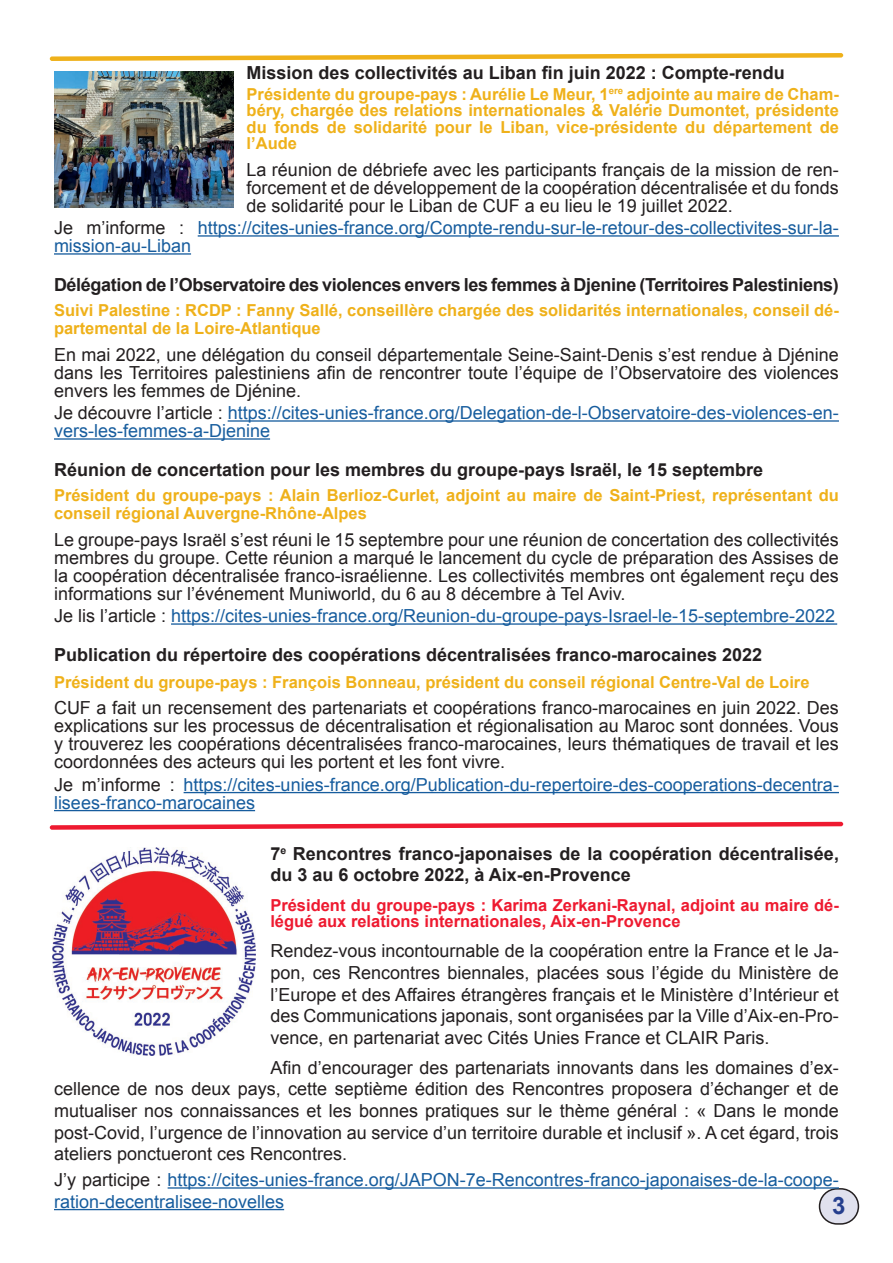
<style>
.page{position:relative;width:893px;height:1263px;background:#fff}
.page>*{position:absolute;margin:0;border:0;box-sizing:border-box;transform-origin:0 0}
.t1{font:700 24px "Arial";color:#253f8e}
.t2{font:18px/18px "Arial";color:#231f20;text-align:justify}
.t3{font:18px/18px "Arial";color:#175d9e}
.t4{font:700 18px/21px "Arial";color:#231f20}
.t5{font:700 18px "Arial";letter-spacing:-.02em;color:#231f20}
.t6{font:700 16.5px/16.5px "Arial";color:#efb11a}
.t7{font:700 16.5px/16.5px "Arial";color:#ee1a30}
.s1{color:#231f20}
.s2{font-weight:700;color:#231f20}
</style>
<div class="page">
<div style="left:819px;top:1189px;width:39px;height:35px;background:#e0e1ee;border-radius:18px"></div>
<div style="left:819px;top:1188px;width:40px;height:37px;border:2px solid #231f20;border-radius:18px"></div>
<svg style="left:50px;top:822px;width:793px;height:8px"></svg>
<img style="left:54px;top:71px;width:180px;height:136px">
<hr style="left:198px;top:235px;width:641px;height:2px;background:#175d9e">
<hr style="left:54px;top:253px;width:137px;height:2px;background:#175d9e">
<hr style="left:228px;top:420px;width:611px;height:2px;background:#175d9e">
<hr style="left:54px;top:438px;width:216px;height:2px;background:#175d9e">
<hr style="left:171px;top:623px;width:666px;height:2px;background:#175d9e">
<hr style="left:184px;top:792px;width:655px;height:1px;background:#175d9e">
<hr style="left:54px;top:810px;width:201px;height:1px;background:#175d9e">
<hr style="left:168px;top:1187px;width:671px;height:1px;background:#175d9e">
<hr style="left:54px;top:1209px;width:230px;height:1px;background:#175d9e">
<img style="left:52px;top:847px;width:204px;height:209px">
<svg style="left:50px;top:53px;width:793px;height:8px"></svg>
<p class="t4" style="left:247px;top:63px;width:540px">Mission des collectivités au Liban fin juin 2022 : Compte-rendu</p>
<p class="t6" style="left:247px;top:86px;width:594px;text-align:justify">Présidente du groupe-pays : Aurélie Le Meur, 1<sup>ere</sup> adjointe au maire de Cham&shy;béry, chargée des relations internationales &amp; Valérie Dumontet, présidente du fonds de solidarité pour le Liban, vice-présidente du département de l’Aude</p>
<p class="t2" style="left:247px;top:161px;width:594px">La réunion de débriefe avec les participants français de la mission de ren&shy;forcement et de développement de la coopération décentralisée et du fonds de solidarité pour le Liban de CUF a eu lieu le 19 juillet 2022.</p>
<p class="t3" style="left:54px;top:219px;width:786px"><span class="s1">Je m’informe :</span> https://cites-unies-france.org/Compte-rendu-sur-le-retour-des-collectivites-sur-la&shy;mission-au-Liban</p>
<p class="t5" style="left:54px;top:273px;width:786px">Délégation de l’Observatoire des violences envers les femmes à Djenine (Territoires Palestiniens)</p>
<p class="t6" style="left:54px;top:302px;width:786px;line-height:18px">Suivi Palestine : RCDP : Fanny Sallé, conseillère chargée des solidarités internationales, conseil dé&shy;partemental de la Loire-Atlantique</p>
<p class="t2" style="left:54px;top:346px;width:786px">En mai 2022, une délégation du conseil départementale Seine-Saint-Denis s’est rendue à Djénine dans les Territoires palestiniens afin de rencontrer toute l’équipe de l’Observatoire des violences envers les femmes de Djénine.</p>
<p class="t3" style="left:54px;top:404px;width:786px"><span class="s1">Je découvre l’article :</span> https://cites-unies-france.org/Delegation-de-l-Observatoire-des-violences-en&shy;vers-les-femmes-a-Djenine</p>
<p class="t4" style="left:54px;top:460px;width:711px">Réunion de concertation pour les membres du groupe-pays Israël, le 15 septembre</p>
<p class="t6" style="left:54px;top:487px;width:786px;line-height:18px">Président du groupe-pays : Alain Berlioz-Curlet, adjoint au maire de Saint-Priest, représentant du conseil régional Auvergne-Rhône-Alpes</p>
<p class="t2" style="left:54px;top:531px;width:786px">Le groupe-pays Israël s’est réuni le 15 septembre pour une réunion de concertation des collectivités membres du groupe. Cette réunion a marqué le lancement du cycle de préparation des Assises de la coopération décentralisée franco-israélienne. Les collectivités membres ont également reçu des informations sur l’événement Muniworld, du 6 au 8 décembre à Tel Aviv.</p>
<p class="t3" style="left:54px;top:596px;width:783px;line-height:39.3px"><span class="s1">Je lis l’article :</span> https://cites-unies-france.org/Reunion-du-groupe-pays-Israel-le-15-septembre-2022<br><span class="s2">Publication du répertoire des coopérations décentralisées franco-marocaines 2022</span></p>
<p class="t6" style="left:54px;top:674px;width:757px">Président du groupe-pays : François Bonneau, président du conseil régional Centre-Val de Loire</p>
<p class="t2" style="left:54px;top:699px;width:786px">CUF a fait un recensement des partenariats et coopérations franco-marocaines en juin 2022. Des explications sur les processus de décentralisation et régionalisation au Maroc sont données. Vous y trouverez les coopérations décentralisées franco-marocaines, leurs thématiques de travail et les coordonnées des acteurs qui les portent et les font vivre.</p>
<p class="t3" style="left:54px;top:775px;width:786px"><span class="s1">Je m’informe :</span> https://cites-unies-france.org/Publication-du-repertoire-des-cooperations-decentra&shy;lisees-franco-marocaines</p>
<p class="t4" style="left:270px;top:844px;width:570px">7<sup>e</sup> Rencontres franco-japonaises de la coopération décentralisée, du 3 au 6 octobre 2022, à Aix-en-Provence</p>
<p class="t7" style="left:270px;top:897px;width:570px">Président du groupe-pays : Karima Zerkani-Raynal, adjoint au maire dé&shy;légué aux relations internationales, Aix-en-Provence</p>
<p class="t2" style="left:270px;top:940px;width:570px;line-height:21.6px">Rendez-vous incontournable de la coopération entre la France et le Ja&shy;pon, ces Rencontres biennales, placées sous l’égide du Ministère de l’Europe et des Affaires étrangères français et le Ministère d’Intérieur et des Communications japonais, sont organisées par la Ville d’Aix-en-Pro&shy;vence, en partenariat avec Cités Unies France et CLAIR Paris.</p>
<p class="t2" style="left:54px;top:1057px;width:786px;line-height:21.6px;text-indent:216px">Afin d’encourager des partenariats innovants dans les domaines d’ex&shy;cellence de nos deux pays, cette septième édition des Rencontres proposera d’échanger et de mutualiser nos connaissances et les bonnes pratiques sur le thème général : « Dans le monde post-Covid, l’urgence de l’innovation au service d’un territoire durable et inclusif ». A cet égard, trois ateliers ponctueront ces Rencontres.</p>
<p class="t3" style="left:54px;top:1169px;width:786px;line-height:21.6px"><span class="s1">J’y participe :</span> https://cites-unies-france.org/JAPON-7e-Rencontres-franco-japonaises-de-la-coope&shy;ration-decentralisee-novelles</p>
<h1 class="t1" style="left:832px;top:1189px;width:15px">3</h1>
</div>
